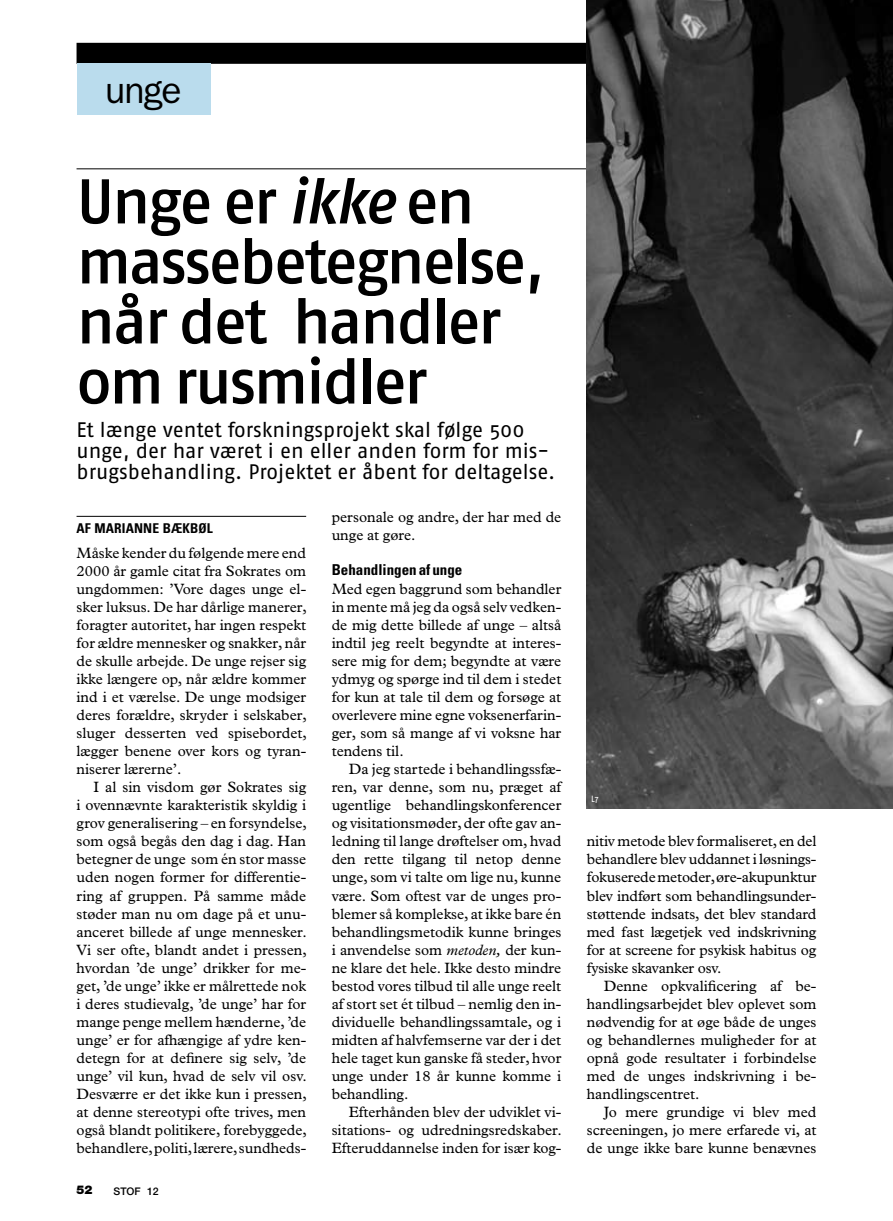
<style>
.page{position:relative;width:893px;height:1221px;background:#fff}
.page>*{position:absolute;margin:0;border:0;box-sizing:border-box;transform-origin:0 0}
.t1{font:63px/60px "Fago No Med";letter-spacing:-.04em;color:#000}
.t2{font:37.5px "Franklin Gothic";color:#000}
.t3{font:21px/21px "Fago No";letter-spacing:-.005em;color:#000}
.t4{font:15px/18px "Plantin";color:#000;text-align:justify}
.t5{font:700 condensed 15px "Univers";color:#000}
.t6{font:700 condensed 13.5px "Univers";letter-spacing:.01em;color:#000}
.t7{font:900 12px "Helvetica Neue";color:#000}
.t8{font:500 10.5px "Helvetica Neue";color:#000}
.t9{font:9px "Fago No";color:#fff}
.s1{font-style:italic}
</style>
<div class="page">
<div style="left:77px;top:43px;width:739px;height:21px;background:#000"></div>
<hr style="left:77px;top:168px;width:739px;height:1px;background:#000">
<hr style="left:77px;top:516px;width:229px;height:1px;background:#000">
<div style="left:77px;top:63px;width:133px;height:51px;background:#badced"></div>
<img style="left:587px;top:0;width:306px;height:808px">
<h2 class="t2" style="left:105px;top:69px;width:78px">unge</h2>
<h1 class="t1" style="left:77px;top:170px;width:470px">Unge er <span class="s1">ikke</span> en masse-betegnelse, når det handler om rusmidler</h1>
<h3 class="t3" style="left:77px;top:419px;width:480px">Et længe ventet forskningsprojekt skal følge 500 unge, der har været i en eller anden form for mis-- brugsbehandling. Projektet er åbent for deltagelse.</h3>
<p class="t6" style="left:77px;top:520px;width:138px">AF MARIANNE BÆKBØL</p>
<p class="t4" style="left:77px;top:544px;width:232px">Måske kender du følgende mere end 2000 år gamle citat fra Sokrates om ungdommen: ’Vore dages unge el&shy;sker luksus. De har dårlige manerer, foragter autoritet, har ingen respekt for ældre mennesker og snakker, når de skulle arbejde. De unge rejser sig ikke længere op, når ældre kommer ind i et værelse. De unge modsiger deres forældre, skryder i selskaber, sluger desserten ved spisebordet, lægger benene over kors og tyran&shy;niserer lærerne’.</p>
<p class="t4" style="left:77px;top:778px;width:232px;text-indent:17px">I al sin visdom gør Sokrates sig i ovennævnte karakteristik skyldig i grov generalisering – en forsyndelse, som også begås den dag i dag. Han betegner de unge som én stor masse uden nogen former for differentie&shy;ring af gruppen. På samme måde støder man nu om dage på et unu&shy;anceret billede af unge mennesker.<br>Vi ser ofte, blandt andet i pressen, hvordan ’de unge’ drikker for me&shy;get, ’de unge’ ikke er målrettede nok i deres studievalg, ’de unge’ har for mange penge mellem hænderne, ’de unge’ er for afhængige af ydre ken&shy;detegn for at definere sig selv, ’de unge’ vil kun, hvad de selv vil osv.<br>Desværre er det ikke kun i pressen, at denne stereotypi ofte trives, men også blandt politikere, forebyggede, behandlere, politi, lærere, sundheds-</p>
<p class="t7" style="left:77px;top:1182px;width:9px">52</p>
<p class="t8" style="left:114px;top:1184px;width:47px">Stof 12</p>
<p class="t4" style="left:332px;top:508px;width:231px">personale og andre, der har med de unge at gøre.</p>
<p class="t5" style="left:332px;top:560px;width:132px">Behandlingen af unge</p>
<p class="t4" style="left:332px;top:580px;width:231px">Med egen baggrund som behandler in mente må jeg da også selv vedken&shy;de mig dette billede af unge – altså indtil jeg reelt begyndte at interes&shy;sere mig for dem; begyndte at være ydmyg og spørge ind til dem i stedet for kun at tale til dem og forsøge at overlevere mine egne voksenerfarin&shy;ger, som så mange af vi voksne har tendens til.</p>
<p class="t4" style="left:332px;top:760px;width:231px;text-indent:17px">Da jeg startede i behandlingssfæ&shy;ren, var denne, som nu, præget af ugentlige behandlingskonferencer og visitationsmøder, der ofte gav an&shy;ledning til lange drøftelser om, hvad den rette tilgang til netop denne unge, som vi talte om lige nu, kunne være. Som oftest var de unges pro&shy;blemer så komplekse, at ikke bare én behandlingsmetodik kunne bringes i anvendelse som <span class="s1">metoden,</span> der kun&shy;ne klare det hele. Ikke desto mindre bestod vores tilbud til alle unge reelt af stort set ét tilbud – nemlig den in&shy;dividuelle behandlingssamtale, og i midten af halvfemserne var der i det hele taget kun ganske få steder, hvor unge under 18 år kunne komme i behandling.</p>
<p class="t4" style="left:332px;top:1102px;width:232px;text-indent:17px">Efterhånden blev der udviklet vi&shy;sitations- og udredningsredskaber.<br>Efteruddannelse inden for især kog-</p>
<p class="t9" style="left:591px;top:794px;width:9px">l7</p>
<p class="t4" style="left:587px;top:832px;width:231px">nitiv metode blev formaliseret, en del behandlere blev uddannet i løsnings&shy;fokuserede metoder, øre-akupunktur blev indført som behandlingsunder&shy;støttende indsats, det blev standard med fast lægetjek ved indskrivning for at screene for psykisk habitus og fysiske skavanker osv.</p>
<p class="t4" style="left:587px;top:976px;width:231px;text-indent:17px">Denne opkvalificering af be&shy;handlingsarbejdet blev oplevet som nødvendig for at øge både de unges og behandlernes muligheder for at opnå gode resultater i forbindelse med de unges indskrivning i be&shy;handlingscentret.</p>
<p class="t4" style="left:587px;top:1102px;width:231px;text-indent:17px">Jo mere grundige vi blev med screeningen, jo mere erfarede vi, at de unge ikke bare kunne benævnes</p>
</div>
